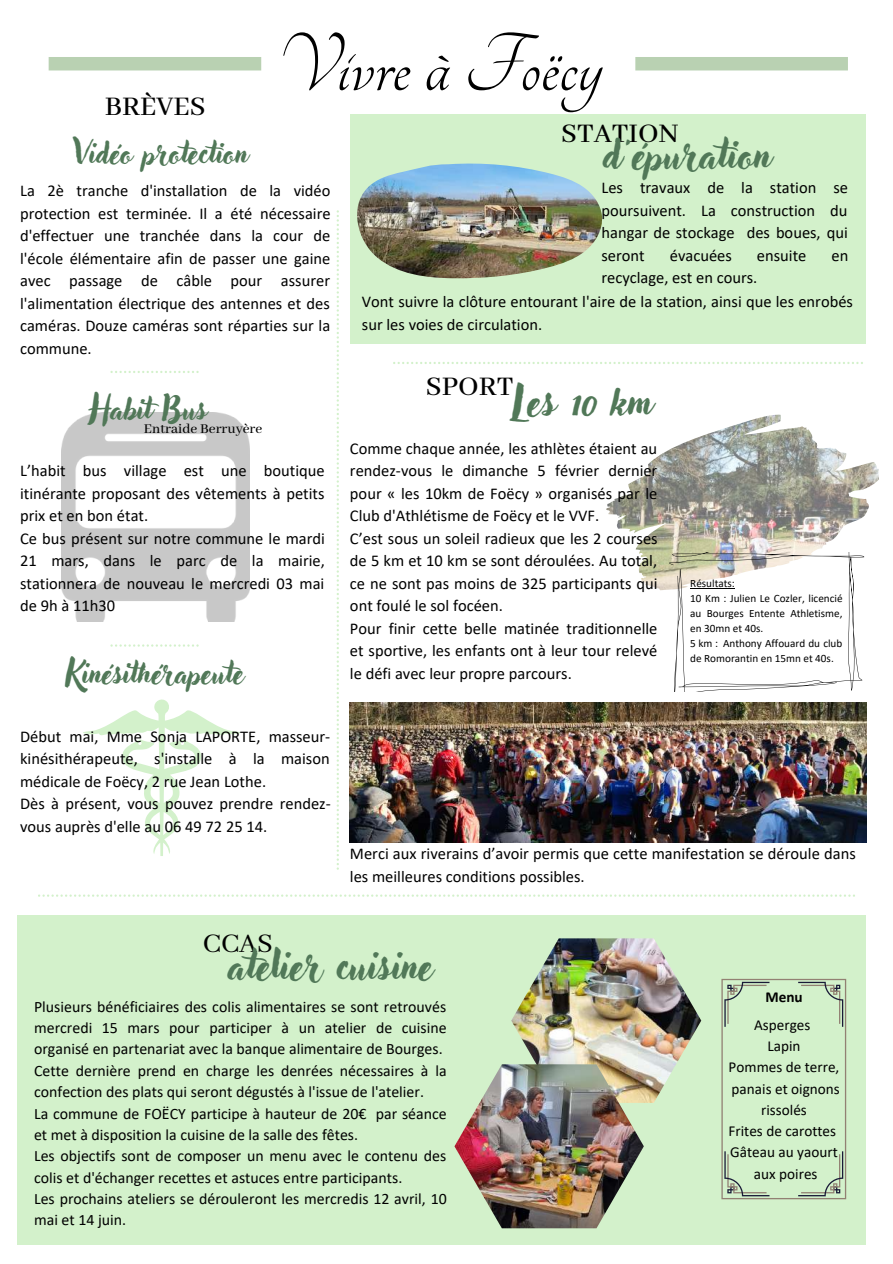
<style>
.page{position:relative;width:893px;height:1264px;background:#fff}
.page>*{position:absolute;margin:0;border:0;box-sizing:border-box;transform-origin:0 0}
.t1{font:89.85px "Tangerine";color:#000}
.t2{font:40.5px "Adlery Pro";color:#517858}
.t3{font:30px "Adlery Pro";color:#517858}
.t4{font:500 30px "Abhaya Libre";color:#000}
.t5{font:30px "Abhaya Libre";color:#000}
.t6{font:16.5px/22.5px "Calibri";color:#000}
.t7{font:15.9px/21.3px "Calibri";color:#000}
.t8{font:15.15px/21.1px "Calibri";color:#000;text-align:center}
.t9{font:700 15.15px "Calibri";color:#000}
.t10{font:500 15px "Abhaya Libre";color:#000}
.t11{font:11.25px/14.9px "Calibri";color:#000}
</style>
<div class="page">
<div style="left:49px;top:57px;width:212px;height:13px;background:#b9d1b2"></div>
<div style="left:350px;top:114px;width:515px;height:230px;background:#d3f1cb"></div>
<svg style="left:393px;top:362px;width:470px;height:2px"></svg>
<div style="left:635px;top:57px;width:212px;height:13px;background:#b9d1b2"></div>
<div style="left:17px;top:914px;width:848px;height:330px;background:#d3f1cb"></div>
<svg style="left:336px;top:210px;width:3px;height:659px"></svg>
<svg style="left:110px;top:371px;width:89px;height:2px"></svg>
<svg style="left:110px;top:644px;width:89px;height:2px"></svg>
<svg style="left:38px;top:894px;width:817px;height:2px"></svg>
<img style="left:606px;top:414px;width:272px;height:176px">
<img style="left:357px;top:163px;width:245px;height:115px">
<img style="left:350px;top:702px;width:516px;height:140px">
<svg style="left:669px;top:552px;width:195px;height:139px"></svg>
<hr style="left:690px;top:588px;width:45px;height:1px;background:#000">
<img style="left:61px;top:412px;width:188px;height:209px">
<img style="left:511px;top:938px;width:190px;height:164px">
<img style="left:454px;top:1064px;width:189px;height:164px">
<svg style="left:721px;top:978px;width:125px;height:221px"></svg>
<svg style="left:83px;top:699px;width:157px;height:157px"></svg>
<h3 class="t4" style="left:105px;top:90px;width:102px">BRÈVES</h3>
<h1 class="t1" style="left:277px;top:23px;width:327px">Vivre àFoëcy</h1>
<h3 class="t3" style="left:74px;top:139px;width:176px">Vidéo protection</h3>
<p class="t6" style="left:20px;top:181px;width:312px;text-align:justify">La 2è tranche d'installation de la vidéo protection est terminée. Il a été nécessaire d'effectuer une tranchée dans la cour de l'école élémentaire afin de passer une gaine avec passage de câble pour assurer l'alimentation électrique des antennes et des caméras. Douze caméras sont réparties sur la commune.</p>
<h3 class="t3" style="left:89px;top:395px;width:120px">Habit Bus</h3>
<p class="t10" style="left:144px;top:420px;width:120px">Entraide Berruyère</p>
<p class="t6" style="left:20px;top:461px;width:306px">L’habit bus village est une boutique itinérante proposant des vêtements à petits prix et en bon état.<br>Ce bus présent sur notre commune le mardi<br>21 mars, dans le parc de la mairie, stationnera de nouveau le mercredi 03 mai de 9h à 11h30</p>
<h3 class="t3" style="left:66px;top:658px;width:179px">Kinésithérapeute</h3>
<p class="t6" style="left:20px;top:726px;width:312px">Début mai, Mme Sonja LAPORTE, masseur&shy;kinésithérapeute, s'installe à la maison médicale de Foëcy, 2 rue Jean Lothe.<br>Dès à présent, vous pouvez prendre rendez&shy;vous auprès d'elle au 06 49 72 25 14.</p>
<h3 class="t4" style="left:561px;top:116px;width:119px">STATION</h3>
<h2 class="t2" style="left:602px;top:136px;width:170px">d'épuration</h2>
<p class="t6" style="left:601px;top:178px;width:248px;text-align:justify">Les travaux de la station se poursuivent. La construction du hangar de stockage des boues, qui seront</p>
<p class="t6" style="left:669px;top:245px;width:63px">évacuées</p>
<p class="t6" style="left:756px;top:245px;width:51px">ensuite</p>
<p class="t6" style="left:831px;top:245px;width:18px">en</p>
<p class="t6" style="left:601px;top:268px;width:157px">recyclage, est en cours.</p>
<p class="t6" style="left:362px;top:292px;width:492px">Vont suivre la clôture entourant l'aire de la station, ainsi que les enrobés sur les voies de circulation.</p>
<h3 class="t4" style="left:426px;top:369px;width:89px">SPORT</h3>
<h2 class="t2" style="left:512px;top:383px;width:141px">Les 10 km</h2>
<p class="t6" style="left:350px;top:438px;width:309px">Comme chaque année, les athlètes étaient au rendez-vous le dimanche 5 février dernier pour « les 10km de Foëcy » organisés par le Club d'Athlétisme de Foëcy et le VVF.<br>C’est sous un soleil radieux que les 2 courses de 5 km et 10 km se sont déroulées. Au total, ce ne sont pas moins de 325 participants qui ont foulé le sol focéen.<br>Pour finir cette belle matinée traditionnelle et sportive, les enfants ont à leur tour relevé le défi avec leur propre parcours.</p>
<p class="t11" style="left:690px;top:577px;width:154px">Résultats:<br>10 Km : Julien Le Cozler, licencié au Bourges Entente Athletisme, en 30mn et 40s.<br>5 km : Anthony Affouard du club de Romorantin en 15mn et 40s.</p>
<p class="t6" style="left:350px;top:843px;width:507px">Merci aux riverains d’avoir permis que cette manifestation se déroule dans les meilleures conditions possibles.</p>
<h3 class="t5" style="left:203px;top:927px;width:72px">CCAS</h3>
<h2 class="t2" style="left:228px;top:946px;width:206px">atelier cuisine</h2>
<p class="t7" style="left:34px;top:997px;width:414px">Plusieurs bénéficiaires des colis alimentaires se sont retrouvés mercredi 15 mars pour participer à un atelier de cuisine organisé en partenariat avec la banque alimentaire de Bourges.<br>Cette dernière prend en charge les denrées nécessaires à la confection des plats qui seront dégustés à l'issue de l'atelier.<br>La commune de FOËCY participe à hauteur de 20€ par séance et met à disposition la cuisine de la salle des fêtes.<br>Les objectifs sont de composer un menu avec le contenu des colis et d'échanger recettes et astuces entre participants.<br>Les prochains ateliers se dérouleront les mercredis 12 avril, 10 mai et 14 juin.</p>
<p class="t9" style="left:765px;top:991px;width:39px">Menu</p>
<p class="t8" style="left:728px;top:1015px;width:113px">Asperges<br>Lapin<br>Pommes de terre, panais et oignons rissolés<br>Frites de carottes<br>Gâteau au yaourt aux poires</p>
</div>
